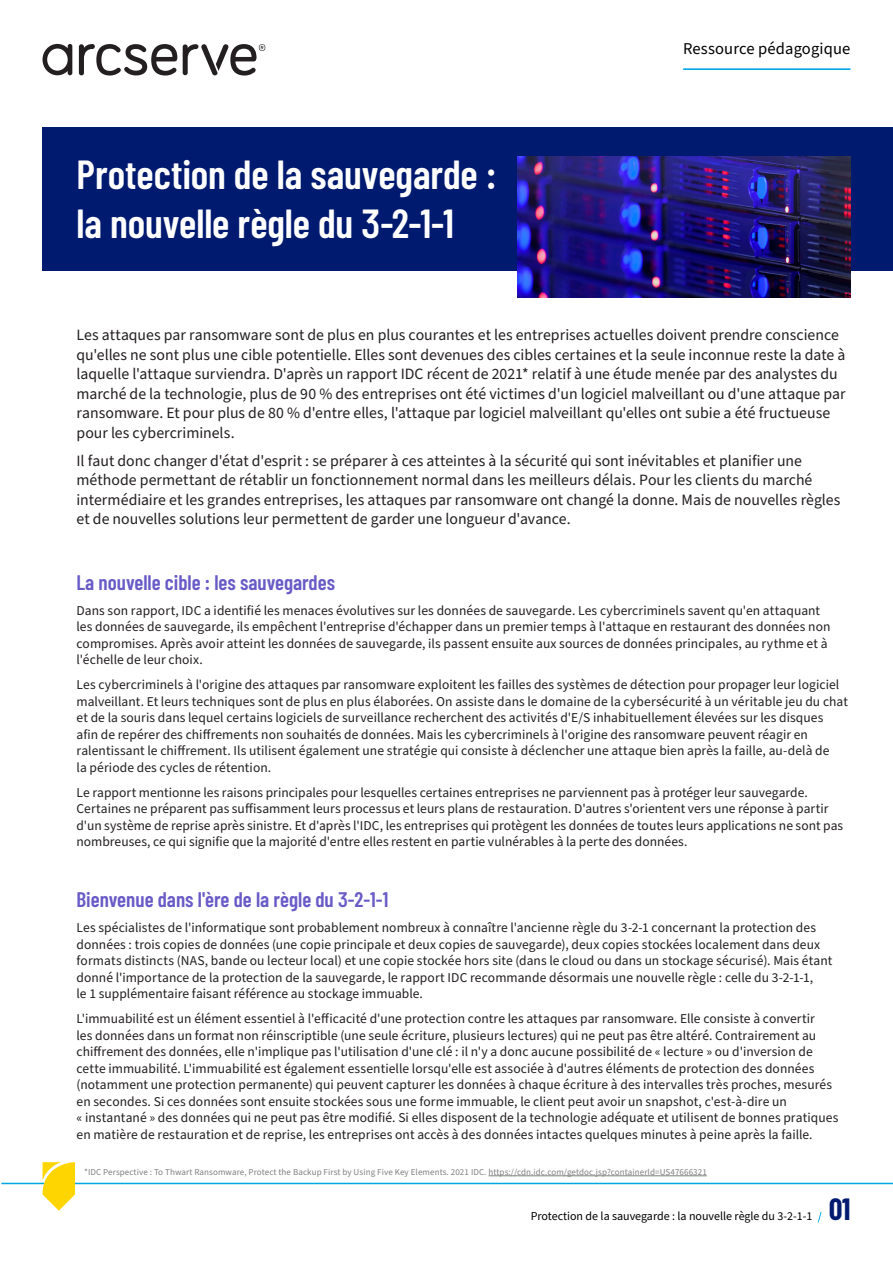
<style>
.page{position:relative;width:893px;height:1263px;background:#fff}
.page>*{position:absolute;margin:0;border:0;box-sizing:border-box;transform-origin:0 0}
.headline{font:600 40.5px/48.6px "Barlow Condensed";letter-spacing:-.005em;color:#fff}
.t1{font:700 30px "Barlow Condensed";color:#001a70}
.heading_1{font:600 21px "Barlow Condensed";color:#685bc7}
.t2{font:16.5px "Source Sans Pro";letter-spacing:.01em;color:#000}
.intro{font:15.75px/19.5px "Source Sans Pro";color:#231f20}
.base{font:13.5px/16.5px "Source Sans Pro";letter-spacing:.005em;color:#231f20}
.t3{font:12px "Source Sans Pro";color:#000}
.IDC{font:9px "Source Sans Pro";letter-spacing:.01em;color:#808080}
</style>
<div class="page">
<svg style="left:818px;top:1212px;width:3px;height:10px"></svg>
<hr style="left:1px;top:1183px;width:892px;height:1px;background:#00a7e1">
<svg style="left:43px;top:1162px;width:32px;height:49px"></svg>
<svg style="left:43px;top:44px;width:29px;height:31px"></svg>
<svg style="left:79px;top:44px;width:98px;height:32px"></svg>
<svg style="left:183px;top:44px;width:82px;height:32px"></svg>
<hr style="left:683px;top:68px;width:167px;height:2px;background:#00a7e1">
<div style="left:43px;top:128px;width:850px;height:143px;background:#001a70"></div>
<img style="left:517px;top:156px;width:333px;height:141px">
<hr style="left:489px;top:1175px;width:218px;height:1px;background:#808080">
<p class="headline" style="left:77px;top:149px;width:421px">Protection de la sauvegarde : la nouvelle règle du 3-2-1-1</p>
<p class="t2" style="left:683px;top:38px;width:169px">Ressource pédagogique</p>
<p class="intro" style="left:77px;top:326px;width:771px">Les attaques par ransomware sont de plus en plus courantes et les entreprises actuelles doivent prendre conscience qu'elles ne sont plus une cible potentielle. Elles sont devenues des cibles certaines et la seule inconnue reste la date à laquelle l'attaque surviendra. D'après un rapport IDC récent de 2021* relatif à une étude menée par des analystes du marché de la technologie, plus de 90 % des entreprises ont été victimes d'un logiciel malveillant ou d'une attaque par ransomware. Et pour plus de 80 % d'entre elles, l'attaque par logiciel malveillant qu'elles ont subie a été fructueuse pour les cybercriminels.</p>
<p class="intro" style="left:77px;top:451px;width:765px">Il faut donc changer d'état d'esprit : se préparer à ces atteintes à la sécurité qui sont inévitables et planifier une méthode permettant de rétablir un fonctionnement normal dans les meilleurs délais. Pour les clients du marché intermédiaire et les grandes entreprises, les attaques par ransomware ont changé la donne. Mais de nouvelles règles et de nouvelles solutions leur permettent de garder une longueur d'avance.</p>
<p class="heading_1" style="left:77px;top:569px;width:260px">La nouvelle cible : les sauvegardes</p>
<p class="base" style="left:77px;top:603px;width:755px">Dans son rapport, IDC a identifié les menaces évolutives sur les données de sauvegarde. Les cybercriminels savent qu'en attaquant les données de sauvegarde, ils empêchent l'entreprise d'échapper dans un premier temps à l'attaque en restaurant des données non compromises. Après avoir atteint les données de sauvegarde, ils passent ensuite aux sources de données principales, au rythme et à l'échelle de leur choix.</p>
<p class="base" style="left:77px;top:677px;width:773px">Les cybercriminels à l'origine des attaques par ransomware exploitent les failles des systèmes de détection pour propager leur logiciel malveillant. Et leurs techniques sont de plus en plus élaborées. On assiste dans le domaine de la cybersécurité à un véritable jeu du chat et de la souris dans lequel certains logiciels de surveillance recherchent des activités d'E/S inhabituellement élevées sur les disques afin de repérer des chiffrements non souhaités de données. Mais les cybercriminels à l'origine des ransomware peuvent réagir en ralentissant le chiffrement. Ils utilisent également une stratégie qui consiste à déclencher une attaque bien après la faille, au-delà de<br>la période des cycles de rétention.</p>
<p class="base" style="left:77px;top:785px;width:768px">Le rapport mentionne les raisons principales pour lesquelles certaines entreprises ne parviennent pas à protéger leur sauvegarde.<br>Certaines ne préparent pas suffisamment leurs processus et leurs plans de restauration. D'autres s'orientent vers une réponse à partir d'un système de reprise après sinistre. Et d'après l'IDC, les entreprises qui protègent les données de toutes leurs applications ne sont pas nombreuses, ce qui signifie que la majorité d'entre elles restent en partie vulnérables à la perte des données.</p>
<p class="heading_1" style="left:77px;top:886px;width:313px">Bienvenue dans l'ère de la règle du 3-2-1-1</p>
<p class="base" style="left:77px;top:920px;width:757px">Les spécialistes de l'informatique sont probablement nombreux à connaître l'ancienne règle du 3-2-1 concernant la protection des données : trois copies de données (une copie principale et deux copies de sauvegarde), deux copies stockées localement dans deux formats distincts (NAS, bande ou lecteur local) et une copie stockée hors site (dans le cloud ou dans un stockage sécurisé). Mais étant donné l'importance de la protection de la sauvegarde, le rapport IDC recommande désormais une nouvelle règle : celle du 3-2-1-1,<br>le 1 supplémentaire faisant référence au stockage immuable.</p>
<p class="base" style="left:77px;top:1011px;width:763px">L'immuabilité est un élément essentiel à l'efficacité d'une protection contre les attaques par ransomware. Elle consiste à convertir<br>les données dans un format non réinscriptible (une seule écriture, plusieurs lectures) qui ne peut pas être altéré. Contrairement au chiffrement des données, elle n'implique pas l'utilisation d'une clé : il n'y a donc aucune possibilité de « lecture » ou d'inversion de cette immuabilité. L'immuabilité est également essentielle lorsqu'elle est associée à d'autres éléments de protection des données (notamment une protection permanente) qui peuvent capturer les données à chaque écriture à des intervalles très proches, mesurés en secondes. Si ces données sont ensuite stockées sous une forme immuable, le client peut avoir un snapshot, c'est-à-dire un<br>« instantané » des données qui ne peut pas être modifié. Si elles disposent de la technologie adéquate et utilisent de bonnes pratiques en matière de restauration et de reprise, les entreprises ont accès à des données intactes quelques minutes à peine après la faille.</p>
<p class="IDC" style="left:84px;top:1166px;width:624px">*IDC Perspective : To Thwart Ransomware, Protect the Backup First by Using Five Key Elements. 2021 IDC. https://cdn.idc.com/getdoc.jsp?containerId=US47666321</p>
<p class="t3" style="left:531px;top:1208px;width:283px">Protection de la sauvegarde : la nouvelle règle du 3-2-1-1</p>
<h2 class="t1" style="left:829px;top:1191px;width:23px">01</h2>
</div>
